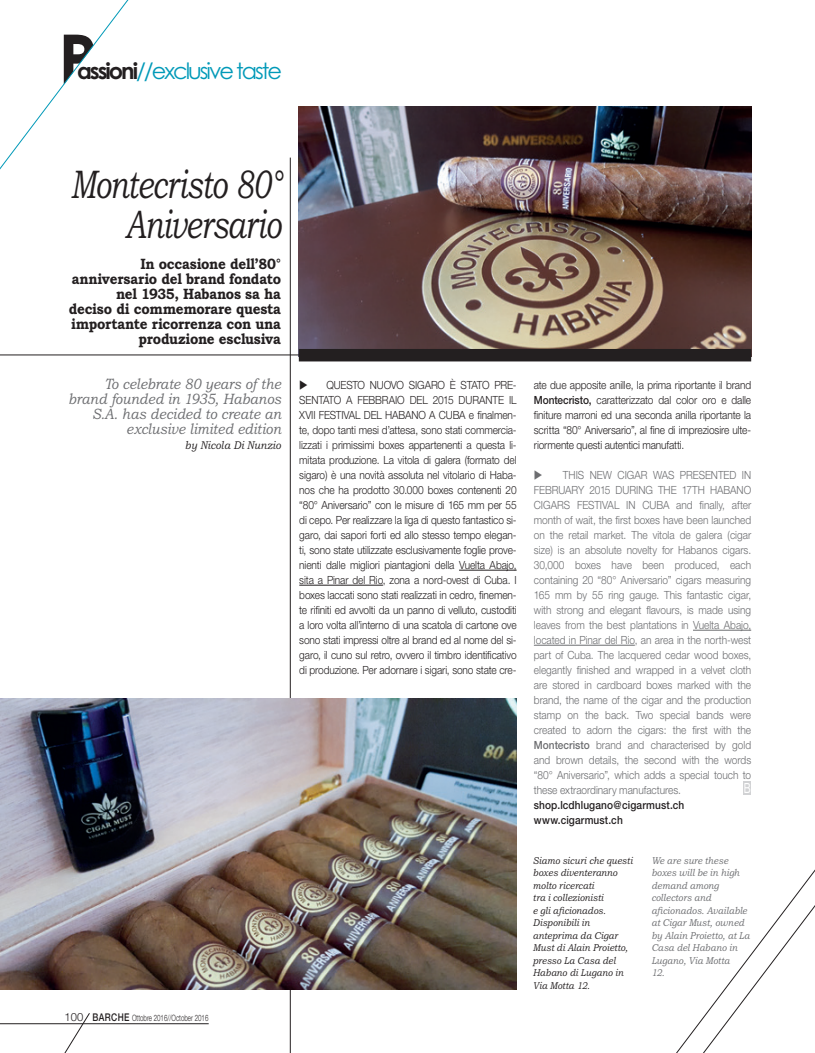
<style>
.page{position:relative;width:815px;height:1053px;background:#fff}
.page>*{position:absolute;margin:0;border:0;box-sizing:border-box;transform-origin:0 0}
.t1{font:700 70px "Century Gothic";color:#231f20}
.t2{font:italic 40px/40px "Bookman Old Style";letter-spacing:-.03em;color:#231f20;text-align:right;scale:.75 1}
.t3{font:22.5px "Century Gothic";letter-spacing:-.09em;color:#0099b8}
.t4{font:700 15px/15px "Bookman Old Style";letter-spacing:-.015em;color:#231f20;text-align:right;scale:.9 1}
.t5{font:italic 15px/15px "Bookman Old Style";color:#6c6d70;text-align:right;scale:.9 1}
.t6{font:14.12px "Volvo Sans";color:#fff;scale:.71 1}
.t7{font:300 11.25px/15px "Helvetica Neue";letter-spacing:-.01em;color:#231f20;text-align:justify;scale:.9 1}
.t8{font:300 11.25px/15px "Helvetica Neue";color:#6c6d70;text-align:justify;scale:.9 1}
.t9{font:500 11.25px "Helvetica Neue";letter-spacing:.01em;color:#231f20;scale:.9 1}
.t10{font:italic 11.25px "Bookman Old Style";letter-spacing:.02em;color:#231f20;scale:.9 1}
.t11{font:300 11.25px "Helvetica Neue";letter-spacing:-.01em;color:#231f20}
.t12{font:italic 10px/12.5px "Bookman Old Style";letter-spacing:.005em;color:#231f20;scale:.9 1}
.t13{font:italic 10px/12.5px "Bookman Old Style";letter-spacing:.005em;color:#6c6d70;scale:.9 1}
.t14{font:300 8.75px "Helvetica Neue";color:#231f20;scale:.7 1}
.s1{font-weight:700;color:#231f20}
.s2{font-weight:500;font-size:10.62px}
.s3{font-weight:500}
</style>
<div class="page">
<svg style="left:60px;top:1013px;width:30px;height:39px"></svg>
<hr style="left:0;top:1023px;width:209px;height:1px;background:#231f20">
<svg style="left:0;top:0;width:129px;height:170px"></svg>
<hr style="left:290px;top:158px;width:1px;height:894px;background:#231f20">
<img style="left:299px;top:106px;width:452px;height:243px">
<hr style="left:459px;top:570px;width:58px;height:1px;background:#231f20">
<hr style="left:299px;top:585px;width:84px;height:1px;background:#231f20">
<svg style="left:676px;top:794px;width:139px;height:258px"></svg>
<hr style="left:0;top:354px;width:751px;height:1px;background:#231f20">
<div style="left:299px;top:349px;width:452px;height:12px;background:#231f20"></div>
<hr style="left:693px;top:630px;width:58px;height:1px;background:#6c6d70">
<hr style="left:534px;top:645px;width:101px;height:1px;background:#6c6d70">
<div style="left:743px;top:781px;width:8px;height:13px;background:#d1d2d4"></div>
<img style="left:0;top:698px;width:516px;height:291px">
<h1 class="t1" style="left:58px;top:16px;width:41px">P</h1>
<h3 class="t3" style="left:77px;top:57px;width:207px"><span class="s1">assioni</span>//exclusive taste</h3>
<p class="t2" style="left:71px;top:165px;width:282px">Montecristo 80°<br>Aniversario</p>
<p class="t4" style="left:69px;top:256px;width:237px">In occasione dell’80° anniversario del brand fondato nel 1935, Habanos sa ha<br>deciso di commemorare questa importante ricorrenza con una produzione esclusiva</p>
<p class="t5" style="left:68px;top:376px;width:238px">To celebrate 80 years of the brand founded in 1935, Habanos<br>S.A. has decided to create an exclusive limited edition</p>
<p class="t10" style="left:185px;top:439px;width:108px">by Nicola Di Nunzio</p>
<p class="t7" style="left:299px;top:377px;width:243px">◆ QUESTO NUOVO SIGARO È STATO PRE-SENTATO A FEBBRAIO DEL 2015 DURANTE IL XVII FESTIVAL DEL HABANO A CUBA e finalmen&shy;te, dopo tanti mesi d’attesa, sono stati commercia&shy;lizzati i primissimi boxes appartenenti a questa li&shy;mitata produzione. La vitola di galera (formato del sigaro) è una novità assoluta nel vitolario di Haba&shy;nos che ha prodotto 30.000 boxes contenenti 20 “80° Aniversario” con le misure di 165 mm per 55 di cepo. Per realizzare la liga di questo fantastico si&shy;garo, dai sapori forti ed allo stesso tempo elegan&shy;ti, sono state utilizzate esclusivamente foglie prove&shy;nienti dalle migliori piantagioni della Vuelta Abajo, sita a Pinar del Rio, zona a nord-ovest di Cuba. I boxes laccati sono stati realizzati in cedro, finemen&shy;te rifiniti ed avvolti da un panno di velluto, custoditi a loro volta all’interno di una scatola di cartone ove sono stati impressi oltre al brand ed al nome del si&shy;garo, il cuno sul retro, ovvero il timbro identificativo di produzione. Per adornare i sigari, sono state cre-</p>
<p class="t11" style="left:64px;top:1010px;width:20px">100</p>
<p class="t14" style="left:92px;top:1012px;width:167px"><span class="s2">BARCHE</span> Ottobre 2016//October 2016</p>
<p class="t7" style="left:534px;top:377px;width:243px">ate due apposite anille, la prima riportante il brand <span class="s3">Montecristo,</span> caratterizzato dal color oro e dalle finiture marroni ed una seconda anilla riportante la scritta “80° Aniversario”, al fine di impreziosire ulte&shy;riormente questi autentici manufatti.</p>
<p class="t8" style="left:534px;top:467px;width:243px">◆ THIS NEW CIGAR WAS PRESENTED IN FEBRUARY 2015 DURING THE 17TH HABANO CIGARS FESTIVAL IN CUBA and finally, after month of wait, the first boxes have been launched on the retail market. The vitola de galera (cigar size) is an absolute novelty for Habanos cigars.<br>30,000 boxes have been produced, each containing 20 “80° Aniversario” cigars measuring 165 mm by 55 ring gauge. This fantastic cigar, with strong and elegant flavours, is made using leaves from the best plantations in Vuelta Abajo, located in Pinar del Rio, an area in the north-west part of Cuba. The lacquered cedar wood boxes, elegantly finished and wrapped in a velvet cloth are stored in cardboard boxes marked with the brand, the name of the cigar and the production stamp on the back. Two special bands were created to adorn the cigars: the first with the <span class="s3">Montecristo</span> brand and characterised by gold and brown details, the second with the words “80° Aniversario”, which adds a special touch to these extraordinary manufactures.</p>
<p class="t9" style="left:534px;top:798px;width:169px">shop.lcdhlugano@cigarmust.ch</p>
<p class="t9" style="left:534px;top:813px;width:100px">www.cigarmust.ch</p>
<p class="t6" style="left:744px;top:779px;width:11px">B</p>
<p class="t12" style="left:533px;top:854px;width:112px">Siamo sicuri che questi boxes diventeranno molto ricercati<br>tra i collezionisti<br>e gli aficionados.<br>Disponibili in anteprima da Cigar<br>Must di Alain Proietto, presso La Casa del<br>Habano di Lugano in<br>Via Motta 12.</p>
<p class="t13" style="left:651px;top:854px;width:111px">We are sure these boxes will be in high demand among collectors and aficionados. Available at Cigar Must, owned by Alain Proietto, at La<br>Casa del Habano in<br>Lugano, Via Motta<br>12.</p>
</div>
